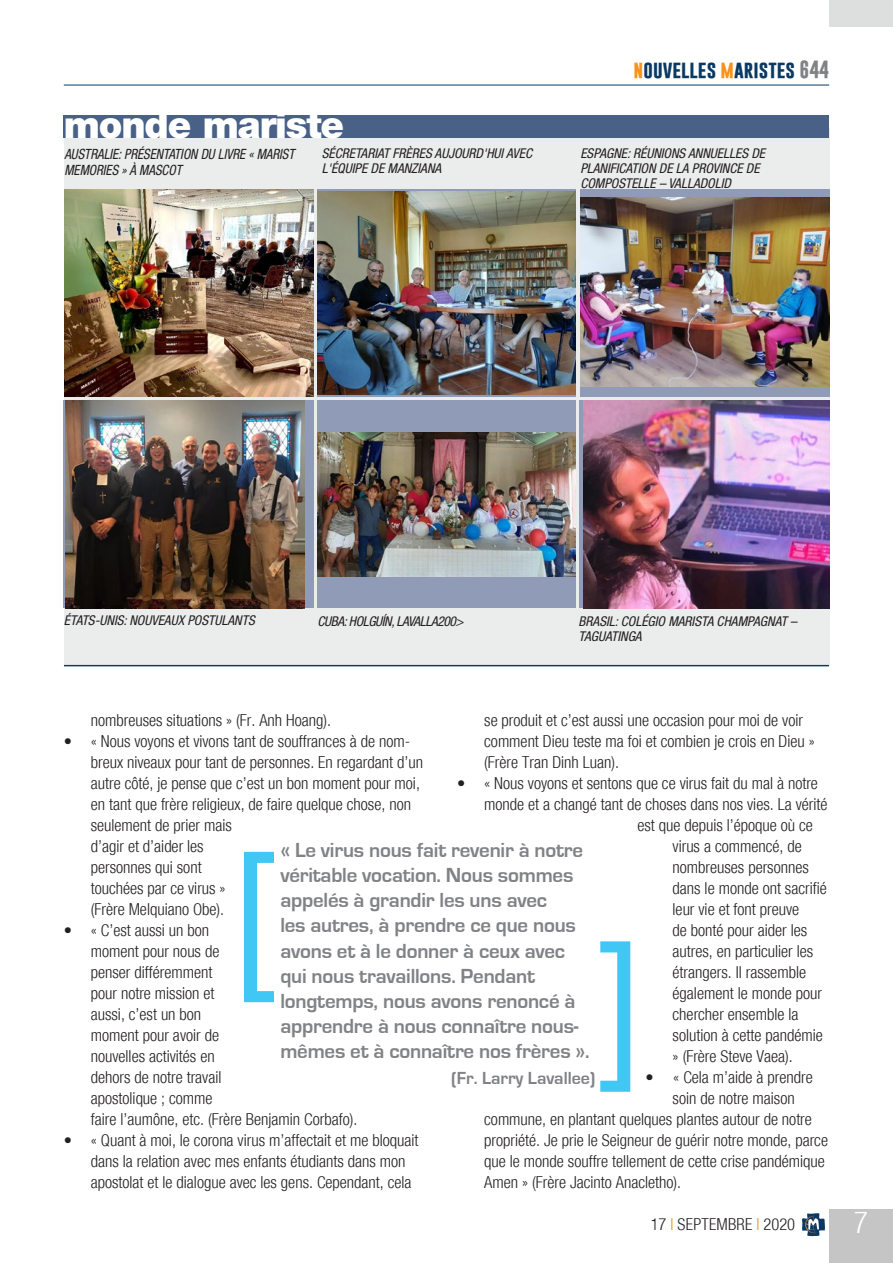
<style>
.page{position:relative;width:893px;height:1263px;background:#fff}
.page>*{position:absolute;margin:0;border:0;box-sizing:border-box;transform-origin:0 0}
.Testo_normal{font:condensed 167.4px "Helvetica Neue";color:#40c7f4}
.Titolo{font:900 37.5px "Helvetica Neue";letter-spacing:-.03em;color:#fff}
.t1{font:300 condensed 30px "Helvetica Neue";color:#fff}
.Citacion{font:700 21px/25.2px "Eurostile";letter-spacing:-.01em;color:#808285}
.t2{font:700 18px "Gobold";color:#0a3963}
.Citacion-2{font:700 18px "Eurostile";color:#808285}
.t3{font:300 condensed 16.5px/21px "Helvetica Neue";color:#231f20}
.DidacaliaFotos{font:italic condensed 14.1px/15.8px "Helvetica Neue";color:#231f20;scale:.92 1}
.DidacaliaFotos-2{font:italic condensed 13.5px/15px "Helvetica Neue";color:#231f20}
.DidacaliaFotos-3{font:italic condensed 13.5px "Helvetica Neue";letter-spacing:-.03em;color:#231f20}
.s1{color:#f7931d}
.s2{color:#808285}
</style>
<div class="page">
<div style="left:829px;top:1209px;width:64px;height:54px;background:#c4c5c4"></div>
<hr style="left:64px;top:85px;width:765px;height:1px;background:#0a3963">
<svg style="left:802px;top:1213px;width:23px;height:23px"></svg>
<div style="left:829px;top:0;width:64px;height:27px;background:#dddede"></div>
<div style="left:64px;top:128px;width:765px;height:537px;background:#ebecec"></div>
<img style="left:64px;top:190px;width:249px;height:207px">
<div style="left:317px;top:189px;width:259px;height:208px;background:linear-gradient(to right,#8f9bb7,#8f9bb7)"></div>
<img style="left:317px;top:191px;width:259px;height:203px">
<div style="left:64px;top:401px;width:250px;height:207px;background:#8f9bb7"></div>
<img style="left:65px;top:401px;width:240px;height:207px">
<div style="left:317px;top:401px;width:259px;height:207px;background:#8f9bb7"></div>
<img style="left:317px;top:432px;width:259px;height:144px">
<div style="left:580px;top:189px;width:249px;height:208px;background:#8f9bb7"></div>
<img style="left:580px;top:197px;width:249px;height:189px">
<hr style="left:64px;top:665px;width:765px;height:1px;background:#0a3963">
<div style="left:64px;top:115px;width:765px;height:23px;background:#496187"></div>
<svg style="left:579px;top:400px;width:5px;height:208px"></svg>
<img style="left:584px;top:400px;width:245px;height:208px">
<p class="Titolo" style="left:64px;top:102px;width:282px">monde mariste</p>
<p class="DidacaliaFotos" style="left:64px;top:146px;width:252px">AUSTRALIE: PRÉSENTATION DU LIVRE « MARIST<br>MEMORIES » À MASCOT</p>
<p class="DidacaliaFotos-2" style="left:322px;top:145px;width:212px">SÉCRETARIAT FRÈRES AUJOURD'HUI AVEC<br>L'ÉQUIPE DE MANZIANA</p>
<p class="t2" style="left:634px;top:57px;width:197px"><span class="s1">N</span>OUVELLES <span class="s1">M</span>ARISTES <span class="s2">644</span></p>
<p class="DidacaliaFotos-2" style="left:580px;top:145px;width:186px">ESPAGNE: RÉUNIONS ANNUELLES DE<br>PLANIFICATION DE LA PROVINCE DE<br>COMPOSTELLE – VALLADOLID</p>
<p class="DidacaliaFotos-2" style="left:64px;top:613px;width:192px">ÉTATS-UNIS: NOUVEAUX POSTULANTS</p>
<p class="DidacaliaFotos-3" style="left:318px;top:613px;width:148px">CUBA: HOLGUÍN, LAVALLA200&gt;</p>
<p class="DidacaliaFotos-2" style="left:579px;top:613px;width:220px">BRASIL: COLÉGIO MARISTA CHAMPAGNAT –<br>TAGUATINGA</p>
<p class="t3" style="left:91px;top:710px;width:242px">nombreuses situations » (Fr. Anh Hoang).</p>
<p class="t3" style="left:91px;top:731px;width:334px;text-indent:-27px">• « Nous voyons et vivons tant de souffrances à de nom&shy;breux niveaux pour tant de personnes. En regardant d’un autre côté, je pense que c’est un bon moment pour moi, en tant que frère religieux, de faire quelque chose, non seulement de prier mais<br>d’agir et d’aider les<br>personnes qui sont<br>touchées par ce virus »<br>(Frère Melquiano Obe).</p>
<p class="t3" style="left:91px;top:920px;width:268px;text-indent:-27px">• « C’est aussi un bon<br>moment pour nous de<br>penser différemment<br>pour notre mission et<br>aussi, c’est un bon<br>moment pour avoir de<br>nouvelles activités en<br>dehors de notre travail<br>apostolique ; comme<br>faire l’aumône, etc. (Frère Benjamin Corbafo).</p>
<p class="t3" style="left:91px;top:1130px;width:329px;text-indent:-27px">• « Quant à moi, le corona virus m’affectait et me bloquait dans la relation avec mes enfants étudiants dans mon apostolat et le dialogue avec les gens. Cependant, cela</p>
<p class="t3" style="left:484px;top:710px;width:332px">se produit et c’est aussi une occasion pour moi de voir comment Dieu teste ma foi et combien je crois en Dieu » (Frère Tran Dinh Luan).</p>
<p class="t3" style="left:457px;top:773px;width:362px">• « Nous voyons et sentons que ce virus fait du mal à notre</p>
<p class="t3" style="left:484px;top:794px;width:345px">monde et a changé tant de choses dans nos vies. La vérité</p>
<p class="t3" style="left:637px;top:815px;width:177px">est que depuis l’époque où ce</p>
<p class="t3" style="left:673px;top:836px;width:131px">virus a commencé, de</p>
<p class="t3" style="left:673px;top:857px;width:138px">nombreuses personnes</p>
<p class="t3" style="left:673px;top:878px;width:156px">dans le monde ont sacrifié</p>
<p class="t3" style="left:673px;top:899px;width:128px">leur vie et font preuve</p>
<p class="t3" style="left:673px;top:920px;width:136px">de bonté pour aider les</p>
<p class="t3" style="left:673px;top:941px;width:142px">autres, en particulier les</p>
<p class="t3" style="left:673px;top:962px;width:135px">étrangers. Il rassemble</p>
<p class="t3" style="left:673px;top:983px;width:151px">également le monde pour</p>
<p class="t3" style="left:673px;top:1004px;width:127px">chercher ensemble la</p>
<p class="t3" style="left:673px;top:1025px;width:152px">solution à cette pandémie</p>
<p class="t3" style="left:673px;top:1046px;width:122px">» (Frère Steve Vaea).</p>
<p class="t3" style="left:646px;top:1067px;width:169px">• « Cela m’aide à prendre</p>
<p class="t3" style="left:673px;top:1088px;width:124px">soin de notre maison</p>
<p class="t3" style="left:484px;top:1109px;width:329px">commune, en plantant quelques plantes autour de notre</p>
<p class="t3" style="left:484px;top:1130px;width:345px">propriété. Je prie le Seigneur de guérir notre monde, parce</p>
<p class="t3" style="left:484px;top:1151px;width:342px">que le monde souffre tellement de cette crise pandémique</p>
<p class="t3" style="left:484px;top:1172px;width:198px">Amen » (Frère Jacinto Anacletho).</p>
<p class="Citacion" style="left:280px;top:838px;width:311px">« Le virus nous fait revenir à notre véritable vocation. Nous sommes appelés à grandir les uns avec<br>les autres, à prendre ce que nous avons et à le donner à ceux avec qui nous travaillons. Pendant longtemps, nous avons renoncé à apprendre à nous connaître nous&shy;mêmes et à connaître nos frères ».</p>
<p class="Citacion-2" style="left:451px;top:1068px;width:146px">(Fr. Larry Lavallee)</p>
<p class="Testo_normal" style="left:231px;top:815px;width:45px">[</p>
<p class="Testo_normal" style="left:643px;top:1128px;width:45px;rotate:-180deg">[</p>
<p class="t3" style="left:651px;top:1214px;width:146px">17 <span class="s1">I</span> SEPTEMBRE <span class="s1">I</span> 2020</p>
<h3 class="t1" style="left:854px;top:1205px;width:16px">7</h3>
</div>
